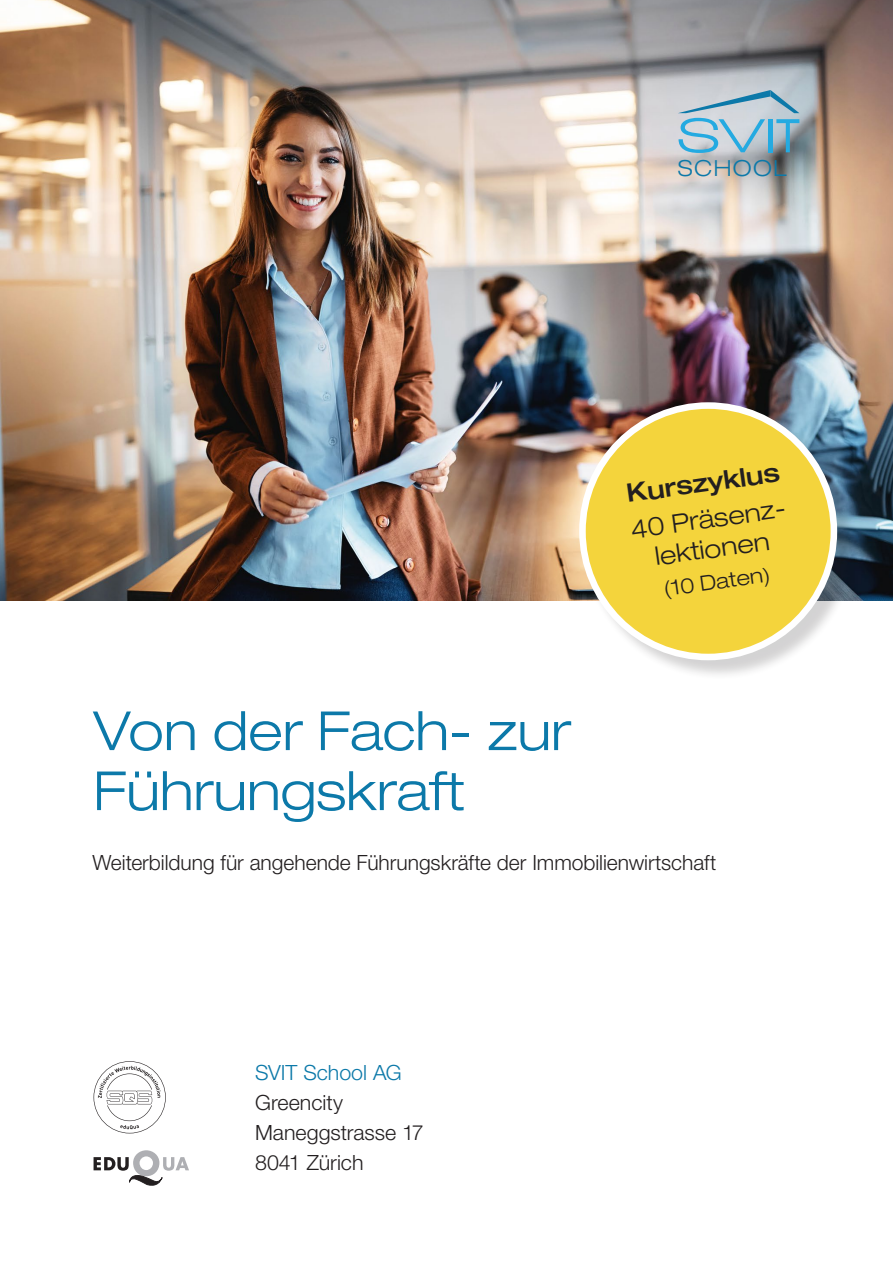
<style>
.page{position:relative;width:893px;height:1263px;background:#fff}
.page>*{position:absolute;margin:0;border:0;box-sizing:border-box;transform-origin:0 0}
.t1{font:300 expanded 54px/60px "Helvetica Neue LT Std";color:#0c79a9}
.t2{font:300 expanded 25.5px/30px "Helvetica Neue LT Std";color:#231f20;text-align:center}
.t3{font:500 expanded 25.5px "Helvetica Neue LT Std";color:#231f20}
.t4{font:300 expanded 22.2px "Helvetica Neue LT Std";letter-spacing:.065em;color:#0c79a9}
.t5{font:300 21px/30px "Helvetica Neue LT Std";color:#231f20}
.t6{font:300 21px "Helvetica Neue LT Std";letter-spacing:-.005em;color:#0c79a9}
.t7{font:300 expanded 21px "Helvetica Neue LT Std";color:#231f20}
</style>
<div class="page">
<img style="left:0;top:0;width:893px;height:600px">
<svg style="left:94px;top:1061px;width:72px;height:72px"></svg>
<svg style="left:94px;top:1150px;width:95px;height:36px"></svg>
<div style="left:581px;top:405px;width:276px;height:276px;background:#231f20;opacity:.2"></div>
<div style="left:582px;top:406px;width:252px;height:251px;background:#f4d43c;border-radius:50%"></div>
<div style="left:579px;top:402px;width:258px;height:258px;border:7px solid #fff;border-radius:50%"></div>
<svg style="left:678px;top:90px;width:121px;height:63px;background:#a2c1d1"></svg>
<p class="t4" style="left:678px;top:154px;width:110px">SCHOOL</p>
<p class="t3" style="left:624px;top:478px;width:156px;rotate:-8deg">Kurszyklus</p>
<p class="t2" style="left:629px;top:514px;width:159px;rotate:-8deg">40 Präsenz&shy;lektionen</p>
<p class="t7" style="left:662px;top:577px;width:109px;rotate:-8deg">(10 Daten)</p>
<h1 class="t1" style="left:94px;top:700px;width:479px">Von der Fach- zur<br>Führungskraft</h1>
<p class="t5" style="left:92px;top:847px;width:625px">Weiterbildung für angehende Führungskräfte der Immobilienwirtschaft</p>
<p class="t6" style="left:255px;top:1060px;width:148px">SVIT School AG</p>
<p class="t5" style="left:255px;top:1087px;width:170px">Greencity<br>Maneggstrasse 17<br>8041 Zürich</p>
</div>
